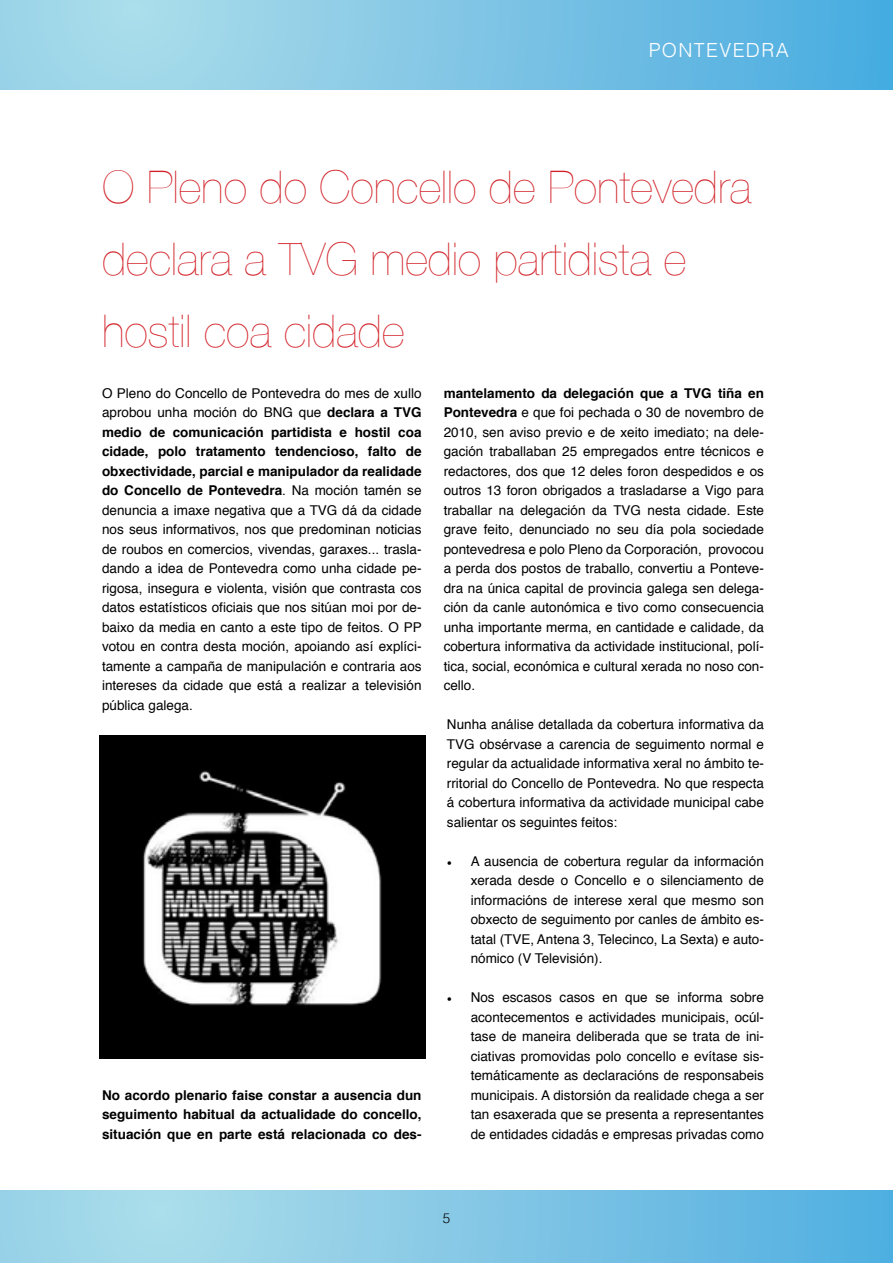
<style>
.page{position:relative;width:893px;height:1263px;background:#fff}
.page>*{position:absolute;margin:0;border:0;box-sizing:border-box;transform-origin:0 0}
.t1{font:200 45px/72px "Helvetica Neue";color:#d2232a}
.t2{font:300 19.5px "Helvetica";letter-spacing:.07em;color:#fff}
.t3{font:13.5px/19.5px "Helvetica";color:#000;text-align:justify}
.t4{font:700 13.5px/19.5px "Helvetica";color:#000;text-align:justify}
.t5{font:300 13.5px "Helvetica";color:#000}
.s1{font-weight:700}
.s2{font-family:"Minion Pro"}
</style>
<div class="page">
<svg style="left:0;top:1191px;width:893px;height:72px;background:#83c8e5"></svg>
<svg style="left:0;top:0;width:893px;height:89px;background:#80c6e5"></svg>
<img style="left:99px;top:736px;width:326px;height:323px">
<h2 class="t2" style="left:649px;top:34px;width:142px">PONTEVEDRA</h2>
<h1 class="t1" style="left:102px;top:150px;width:651px">O Pleno do Concello de Pontevedra declara a TVG medio partidista e hostil coa cidade</h1>
<p class="t3" style="left:102px;top:384px;width:321px">O Pleno do Concello de Pontevedra do mes de xullo aprobou unha moción do BNG que <span class="s1">declara a TVG medio de comunicación partidista e hostil coa cidade, polo tratamento tendencioso, falto de obxectividade, parcial e manipulador da realidade do Concello de Pontevedra</span>. Na moción tamén se denuncia a imaxe negativa que a TVG dá da cidade nos seus informativos, nos que predominan noticias de roubos en comercios, vivendas, garaxes... trasla&shy;dando a idea de Pontevedra como unha cidade pe&shy;rigosa, insegura e violenta, visión que contrasta cos datos estatísticos oficiais que nos sitúan moi por de&shy;baixo da media en canto a este tipo de feitos. O PP votou en contra desta moción, apoiando así explíci&shy;tamente a campaña de manipulación e contraria aos intereses da cidade que está a realizar a televisión pública galega.</p>
<p class="t4" style="left:102px;top:1085px;width:321px">No acordo plenario faise constar a ausencia dun seguimento habitual da actualidade do concello, situación que en parte está relacionada co des-</p>
<p class="t3" style="left:444px;top:384px;width:322px"><span class="s1">mantelamento da delegación que a TVG tiña en Pontevedra</span> e que foi pechada o 30 de novembro de 2010, sen aviso previo e de xeito imediato; na dele&shy;gación traballaban 25 empregados entre técnicos e redactores, dos que 12 deles foron despedidos e os outros 13 foron obrigados a trasladarse a Vigo para traballar na delegación da TVG nesta cidade. Este grave feito, denunciado no seu día pola sociedade pontevedresa e polo Pleno da Corporación, provocou a perda dos postos de traballo, convertiu a Ponteve&shy;dra na única capital de provincia galega sen delega&shy;ción da canle autonómica e tivo como consecuencia unha importante merma, en cantidade e calidade, da cobertura informativa da actividade institucional, polí&shy;tica, social, económica e cultural xerada no noso con&shy;cello.</p>
<p class="t3" style="left:447px;top:715px;width:319px">Nunha análise detallada da cobertura informativa da TVG obsérvase a carencia de seguimento normal e regular da actualidade informativa xeral no ámbito te&shy;rritorial do Concello de Pontevedra. No que respecta á cobertura informativa da actividade municipal cabe salientar os seguintes feitos:</p>
<p class="t3" style="left:471px;top:851px;width:295px;text-indent:-24px"><span class="s2">•</span> A ausencia de cobertura regular da información xerada desde o Concello e o silenciamento de informacións de interese xeral que mesmo son obxecto de seguimento por canles de ámbito es&shy;tatal (TVE, Antena 3, Telecinco, La Sexta) e auto&shy;nómico (V Televisión).</p>
<p class="t3" style="left:471px;top:988px;width:295px;text-indent:-24px"><span class="s2">•</span> Nos escasos casos en que se informa sobre acontecementos e actividades municipais, ocúl&shy;tase de maneira deliberada que se trata de ini&shy;ciativas promovidas polo concello e evítase sis&shy;temáticamente as declaracións de responsabeis municipais. A distorsión da realidade chega a ser tan esaxerada que se presenta a representantes de entidades cidadás e empresas privadas como</p>
<p class="t5" style="left:443px;top:1207px;width:9px">5</p>
</div>
